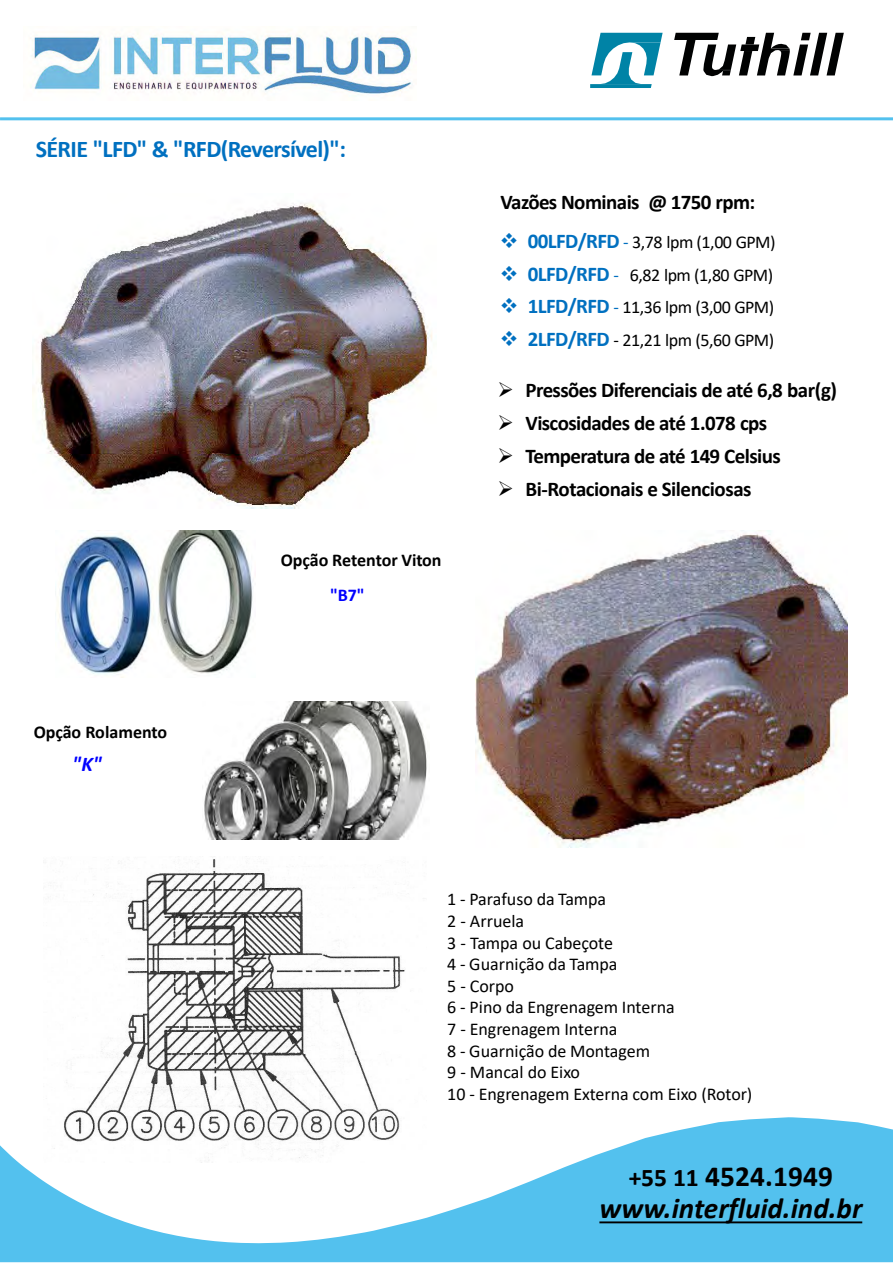
<style>
.page{position:relative;width:893px;height:1263px;background:#fff}
.page>*{position:absolute;margin:0;border:0;box-sizing:border-box;transform-origin:0 0}
.t1{font:italic 700 29.25px "Calibri";color:#000}
.t2{font:700 29.25px "Calibri";letter-spacing:.005em;color:#000}
.t3{font:700 24px "Calibri";letter-spacing:-.025em;color:#0070c0}
.t4{font:700 21px "Calibri";letter-spacing:-.03em;color:#000}
.t5{font:italic 700 21px "Calibri";color:#00f}
.t6{font:18px/21.6px "Calibri";letter-spacing:-.005em;color:#000}
.t7{font:18px "Calibri";letter-spacing:-.03em;color:#000}
.t8{font:700 18px "Calibri";letter-spacing:-.005em;color:#000}
.t9{font:18px "Calibri";letter-spacing:-.025em;color:#000}
.t10{font:700 18px "Calibri";color:#00f}
.s1{color:#0070c0}
.s2{font-weight:700;font-size:21px;color:#0070c0}
.s3{font-size:25.5px}
</style>
<div class="page">
<svg style="left:0;top:1117px;width:893px;height:145px;fill:#53c1ee"></svg>
<img style="left:43px;top:859px;width:383px;height:304px">
<hr style="left:0;top:117px;width:893px;height:3px;background:#53c1ee">
<img style="left:32px;top:32px;width:380px;height:63px">
<svg style="left:674px;top:33px;width:169px;height:43px"></svg>
<svg style="left:590px;top:33px;width:72px;height:55px"></svg>
<img style="left:475px;top:530px;width:372px;height:318px">
<img style="left:33px;top:203px;width:399px;height:306px">
<img style="left:57px;top:531px;width:196px;height:144px">
<img style="left:204px;top:701px;width:223px;height:138px">
<svg style="left:599px;top:1221px;width:263px;height:2px"></svg>
<p class="t3" style="left:36px;top:132px;width:312px">SÉRIE "LFD" &amp; "RFD(Reversível)":</p>
<p class="t8" style="left:34px;top:719px;width:135px">Opção Rolamento</p>
<p class="t5" style="left:72px;top:749px;width:31px">"K"</p>
<p class="t8" style="left:281px;top:548px;width:162px">Opção Retentor Viton</p>
<p class="t10" style="left:330px;top:583px;width:36px">"B7"</p>
<p class="t4" style="left:500px;top:188px;width:256px">Vazões Nominais @ 1750 rpm:</p>
<p class="t9" style="left:500px;top:230px;width:277px"><span class="s1">❖</span> <span class="s2">00LFD/RFD</span> <span class="s1">-</span> 3,78 lpm (1,00 GPM)</p>
<p class="t7" style="left:500px;top:262px;width:275px"><span class="s1">❖</span> <span class="s2">0LFD/RFD</span> <span class="s1">-</span> 6,82 lpm (1,80 GPM)</p>
<p class="t7" style="left:500px;top:295px;width:276px"><span class="s1">❖</span> <span class="s2">1LFD/RFD</span> <span class="s1">-</span> 11,36 lpm (3,00 GPM)</p>
<p class="t7" style="left:500px;top:328px;width:276px"><span class="s1">❖</span> <span class="s2">2LFD/RFD</span> - 21,21 lpm (5,60 GPM)</p>
<p class="t4" style="left:497px;top:376px;width:341px">➢ Pressões Diferenciais de até 6,8 bar(g)</p>
<p class="t4" style="left:497px;top:408px;width:271px">➢ Viscosidades de até 1.078 cps</p>
<p class="t4" style="left:497px;top:441px;width:285px">➢ Temperatura de até 149 Celsius</p>
<p class="t4" style="left:497px;top:474px;width:255px">➢ Bi-Rotacionais e Silenciosas</p>
<p class="t6" style="left:447px;top:888px;width:160px">1 - Parafuso da Tampa<br>2 - Arruela</p>
<p class="t6" style="left:447px;top:931px;width:172px">3 - Tampa ou Cabeçote<br>4 - Guarnição da Tampa<br>5 - Corpo</p>
<p class="t6" style="left:447px;top:996px;width:229px">6 - Pino da Engrenagem Interna<br>7 - Engrenagem Interna</p>
<p class="t6" style="left:447px;top:1039px;width:204px">8 - Guarnição de Montagem<br>9 - Mancal do Eixo</p>
<p class="t6" style="left:447px;top:1082px;width:306px">10 - Engrenagem Externa com Eixo (Rotor)</p>
<p class="t2" style="left:628px;top:1155px;width:206px"><span class="s3">+55 11</span> 4524.1949</p>
<p class="t1" style="left:599px;top:1188px;width:264px">www.interfluid.ind.br</p>
</div>
